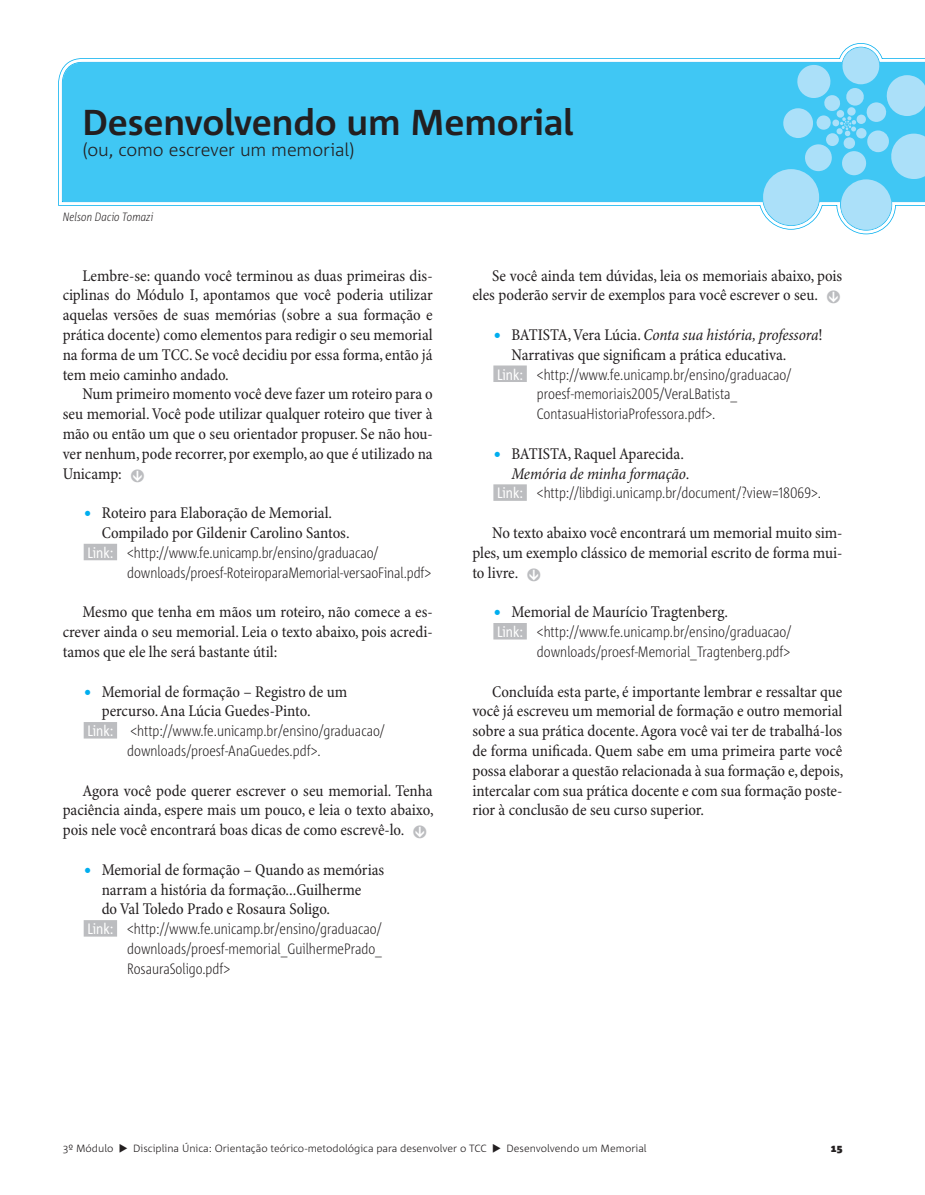
<style>
.page{position:relative;width:925px;height:1195px;background:#fff}
.page>*{position:absolute;margin:0;border:0;box-sizing:border-box;transform-origin:0 0}
.t1{font:700 36px "Corpid";letter-spacing:-.005em;color:#231f20}
.t2{font:300 18px "Corpid";letter-spacing:-.01em;color:#231f20}
.t3{font:condensed 16.5px/19.8px "Minion Pro";letter-spacing:-.005em;color:#231f20;text-align:justify}
.t4{font:300 15px/19.8px "Corpid Cd LF";color:#231f20}
.t5{font:italic 300 12px "Corpid Cd LF";letter-spacing:.01em;color:#231f20}
.t6{font:300 10.5px "Corpid";color:#231f20}
.t7{font:900 10.5px "Corpid";color:#231f20}
.s1{font-family:"Pointers";font-stretch:normal;color:#bcbdc0}
.s2{font-size:21px;color:#00aeef}
.s3{font-weight:400;color:#fff}
.s4{font-style:italic}
</style>
<div class="page">
<svg style="left:62px;top:47px;width:813px;height:167px;background:#5ccff5"></svg>
<svg style="left:763px;top:48px;width:162px;height:182px;background:#86d8f7"></svg>
<div style="left:84px;top:544px;width:33px;height:16px;background:#bcbdc0"></div>
<div style="left:84px;top:722px;width:33px;height:16px;background:#bcbdc0"></div>
<div style="left:84px;top:920px;width:33px;height:16px;background:#bcbdc0"></div>
<div style="left:493px;top:365px;width:34px;height:17px;background:#bcbdc0"></div>
<div style="left:493px;top:484px;width:34px;height:17px;background:#bcbdc0"></div>
<div style="left:493px;top:623px;width:34px;height:16px;background:#bcbdc0"></div>
<h1 class="t1" style="left:82px;top:102px;width:493px">Desenvolvendo um Memorial</h1>
<p class="t2" style="left:82px;top:140px;width:274px">(ou, como escrever um memorial)</p>
<p class="t5" style="left:63px;top:210px;width:92px">Nelson Dacio Tomazi</p>
<p class="t3" style="left:63px;top:266px;width:371px;text-indent:20px">Lembre-se: quando você terminou as duas primeiras dis&shy;ciplinas do Módulo I, apontamos que você poderia utilizar aquelas versões de suas memórias (sobre a sua formação e prática docente) como elementos para redigir o seu memorial na forma de um TCC. Se você decidiu por essa forma, então já tem meio caminho andado.</p>
<p class="t3" style="left:63px;top:385px;width:371px;text-indent:20px">Num primeiro momento você deve fazer um roteiro para o seu memorial. Você pode utilizar qualquer roteiro que tiver à mão ou então um que o seu orientador propuser. Se não hou&shy;ver nenhum, pode recorrer, por exemplo, ao que é utilizado na Unicamp: <span class="s1">‚</span></p>
<p class="t3" style="left:102px;top:504px;width:249px;text-indent:-18px"><span class="s2">•</span> Roteiro para Elaboração de Memorial.<br>Compilado por Gildenir Carolino Santos.</p>
<p class="t4" style="left:127px;top:543px;width:305px;text-indent:-40px"><span class="s3">Link:</span> &lt;http://www.fe.unicamp.br/ensino/graduacao/ downloads/proesf-RoteiroparaMemorial-versaoFinal.pdf&gt;</p>
<p class="t3" style="left:63px;top:603px;width:371px;text-indent:20px">Mesmo que tenha em mãos um roteiro, não comece a es&shy;crever ainda o seu memorial. Leia o texto abaixo, pois acredi&shy;tamos que ele lhe será bastante útil:</p>
<p class="t3" style="left:102px;top:682px;width:247px;text-indent:-18px"><span class="s2">•</span> Memorial de formação – Registro de um percurso. Ana Lúcia Guedes-Pinto.</p>
<p class="t4" style="left:127px;top:721px;width:259px;text-indent:-40px"><span class="s3">Link:</span> &lt;http://www.fe.unicamp.br/ensino/graduacao/ downloads/proesf-AnaGuedes.pdf&gt;.</p>
<p class="t3" style="left:63px;top:781px;width:372px;text-indent:20px">Agora você pode querer escrever o seu memorial. Tenha paciência ainda, espere mais um pouco, e leia o texto abaixo, pois nele você encontrará boas dicas de como escrevê-lo. <span class="s1">‚</span></p>
<p class="t3" style="left:102px;top:860px;width:284px;text-align:left;text-indent:-18px"><span class="s2">•</span> Memorial de formação – Quando as memórias narram a história da formação...Guilherme<br>do Val Toledo Prado e Rosaura Soligo.</p>
<p class="t4" style="left:127px;top:919px;width:256px;text-align:justify;text-indent:-40px"><span class="s3">Link:</span> &lt;http://www.fe.unicamp.br/ensino/graduacao/ downloads/proesf-memorial_GuilhermePrado_ RosauraSoligo.pdf&gt;</p>
<p class="t3" style="left:472px;top:266px;width:371px;text-align:right">Se você ainda tem dúvidas, leia os memoriais abaixo, pois eles poderão servir de exemplos para você escrever o seu. <span class="s1">‚</span></p>
<p class="t3" style="left:511px;top:325px;width:313px;text-indent:-18px"><span class="s2">•</span> BATISTA, Vera Lúcia. <span class="s4">Conta sua história, professora</span>!<br>Narrativas que significam a prática educativa.</p>
<p class="t4" style="left:537px;top:365px;width:256px;text-indent:-40px"><span class="s3">Link:</span> &lt;http://www.fe.unicamp.br/ensino/graduacao/ proesf-memoriais2005/VeraLBatista_<br>ContasuaHistoriaProfessora.pdf&gt;.</p>
<p class="t3" style="left:511px;top:444px;width:180px;text-indent:-18px"><span class="s2">•</span> BATISTA, Raquel Aparecida.<br><span class="s4">Memória de minha formação</span>.</p>
<p class="t4" style="left:497px;top:483px;width:325px"><span class="s3">Link:</span> &lt;http://libdigi.unicamp.br/document/?view=18069&gt;.</p>
<p class="t3" style="left:472px;top:523px;width:371px;text-indent:20px">No texto abaixo você encontrará um memorial muito sim&shy;ples, um exemplo clássico de memorial escrito de forma mui&shy;to livre. <span class="s1">‚</span></p>
<p class="t3" style="left:493px;top:603px;width:236px"><span class="s2">•</span> Memorial de Maurício Tragtenberg.</p>
<p class="t4" style="left:497px;top:622px;width:295px;text-align:right"><span class="s3">Link:</span> &lt;http://www.fe.unicamp.br/ensino/graduacao/ downloads/proesf-Memorial_Tragtenberg.pdf&gt;</p>
<p class="t3" style="left:472px;top:682px;width:372px;text-indent:20px">Concluída esta parte, é importante lembrar e ressaltar que você já escreveu um memorial de formação e outro memorial sobre a sua prática docente. Agora você vai ter de trabalhá-los de forma unificada. Quem sabe em uma primeira parte você possa elaborar a questão relacionada à sua formação e, depois, intercalar com sua prática docente e com sua formação poste&shy;rior à conclusão de seu curso superior.</p>
<p class="t6" style="left:63px;top:1142px;width:585px">3º Módulo ◆ Disciplina Única: Orientação teórico-metodológica para desenvolver o TCC ◆ Desenvolvendo um Memorial</p>
<p class="t7" style="left:831px;top:1142px;width:13px">15</p>
</div>
